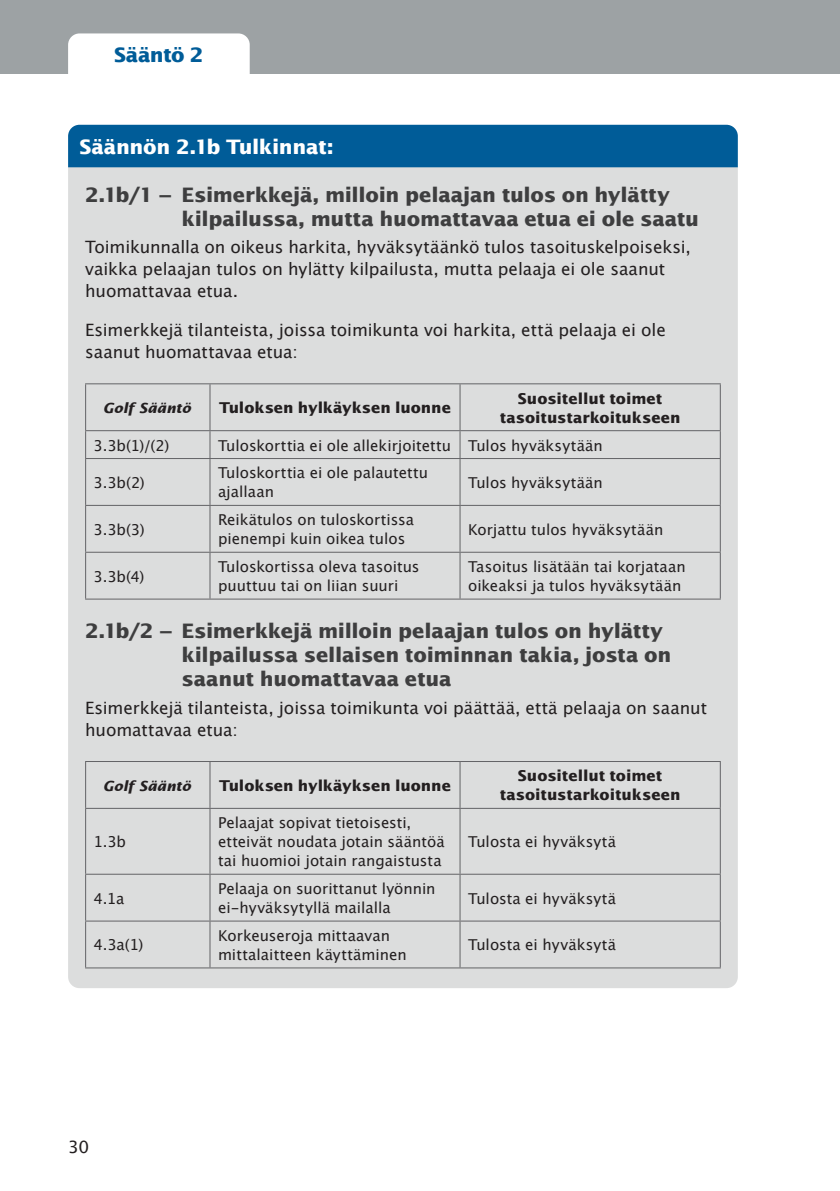
<style>
.page{position:relative;width:840px;height:1191px;background:#fff}
.page>*{position:absolute;margin:0;border:0;box-sizing:border-box;transform-origin:0 0}
.H3_Int{font:700 20px/24px "Lucida San";letter-spacing:-.015em;color:#3e3e3f}
.H3_white{font:700 20px "Lucida San";letter-spacing:-.02em;color:#fff}
.Section_name{font:700 20px "Lucida San";letter-spacing:-.03em;color:#005c98}
.body_text_8_5_11{font:17px/22px "Lucida San Rom";letter-spacing:-.005em;color:#231f20}
.Table_text_7_5_9_5{font:15px/19px "Lucida San Rom";color:#231f20}
.Table_text_7_5_9_5-2{font:700 15px/19px "Lucida San";letter-spacing:-.005em;color:#231f20;text-align:center}
.Table_text_7_5_9_5-3{font:italic 700 15px "Lucida San";letter-spacing:.005em;color:#231f20}
</style>
<div class="page">
<div style="left:0;top:0;width:839px;height:74px;background:#9da2a4"></div>
<div style="left:68px;top:33px;width:181px;height:41px;background:#fff"></div>
<div style="left:68px;top:167px;width:669px;height:821px;background:#dcdddd"></div>
<hr style="left:85px;top:383px;width:125px;height:1px;background:#636366">
<hr style="left:85px;top:384px;width:1px;height:46px;background:#636366">
<hr style="left:210px;top:383px;width:250px;height:1px;background:#636366">
<hr style="left:209px;top:384px;width:1px;height:46px;background:#636366">
<hr style="left:460px;top:383px;width:260px;height:1px;background:#636366">
<hr style="left:459px;top:384px;width:1px;height:46px;background:#636366">
<hr style="left:719px;top:384px;width:1px;height:46px;background:#636366">
<hr style="left:85px;top:430px;width:125px;height:1px;background:#636366">
<svg style="left:85px;top:431px;width:1px;height:27px"></svg>
<hr style="left:210px;top:430px;width:250px;height:1px;background:#636366">
<svg style="left:209px;top:431px;width:1px;height:27px"></svg>
<hr style="left:460px;top:430px;width:260px;height:1px;background:#636366">
<svg style="left:459px;top:431px;width:1px;height:27px"></svg>
<svg style="left:719px;top:431px;width:1px;height:27px"></svg>
<hr style="left:85px;top:458px;width:125px;height:1px;background:#636366">
<hr style="left:85px;top:459px;width:1px;height:46px;background:#636366">
<hr style="left:210px;top:458px;width:250px;height:1px;background:#636366">
<hr style="left:209px;top:459px;width:1px;height:46px;background:#636366">
<hr style="left:460px;top:458px;width:260px;height:1px;background:#636366">
<hr style="left:459px;top:459px;width:1px;height:46px;background:#636366">
<hr style="left:719px;top:459px;width:1px;height:46px;background:#636366">
<hr style="left:85px;top:505px;width:125px;height:1px;background:#636366">
<hr style="left:85px;top:506px;width:1px;height:46px;background:#636366">
<hr style="left:210px;top:505px;width:250px;height:1px;background:#636366">
<hr style="left:209px;top:506px;width:1px;height:46px;background:#636366">
<hr style="left:460px;top:505px;width:260px;height:1px;background:#636366">
<hr style="left:459px;top:506px;width:1px;height:46px;background:#636366">
<hr style="left:719px;top:506px;width:1px;height:46px;background:#636366">
<hr style="left:85px;top:552px;width:125px;height:1px;background:#636366">
<hr style="left:85px;top:553px;width:1px;height:45px;background:#636366">
<hr style="left:210px;top:552px;width:250px;height:1px;background:#636366">
<hr style="left:209px;top:553px;width:1px;height:45px;background:#636366">
<hr style="left:460px;top:552px;width:260px;height:1px;background:#636366">
<hr style="left:459px;top:553px;width:1px;height:45px;background:#636366">
<hr style="left:719px;top:553px;width:1px;height:45px;background:#636366">
<hr style="left:85px;top:598px;width:125px;height:1px;background:#636366">
<hr style="left:210px;top:598px;width:250px;height:1px;background:#636366">
<hr style="left:460px;top:598px;width:260px;height:1px;background:#636366">
<hr style="left:85px;top:761px;width:125px;height:1px;background:#636366">
<hr style="left:85px;top:762px;width:1px;height:46px;background:#636366">
<hr style="left:210px;top:761px;width:250px;height:1px;background:#636366">
<hr style="left:209px;top:762px;width:1px;height:46px;background:#636366">
<hr style="left:460px;top:761px;width:260px;height:1px;background:#636366">
<hr style="left:459px;top:762px;width:1px;height:46px;background:#636366">
<hr style="left:719px;top:762px;width:1px;height:46px;background:#636366">
<hr style="left:85px;top:808px;width:125px;height:1px;background:#636366">
<hr style="left:85px;top:809px;width:1px;height:64px;background:#636366">
<hr style="left:210px;top:808px;width:250px;height:1px;background:#636366">
<hr style="left:209px;top:809px;width:1px;height:64px;background:#636366">
<hr style="left:460px;top:808px;width:260px;height:1px;background:#636366">
<hr style="left:459px;top:809px;width:1px;height:64px;background:#636366">
<hr style="left:719px;top:809px;width:1px;height:64px;background:#636366">
<hr style="left:85px;top:873px;width:125px;height:1px;background:#636366">
<hr style="left:85px;top:874px;width:1px;height:46px;background:#636366">
<hr style="left:210px;top:873px;width:250px;height:1px;background:#636366">
<hr style="left:209px;top:874px;width:1px;height:46px;background:#636366">
<hr style="left:460px;top:873px;width:260px;height:1px;background:#636366">
<hr style="left:459px;top:874px;width:1px;height:46px;background:#636366">
<hr style="left:719px;top:874px;width:1px;height:46px;background:#636366">
<hr style="left:85px;top:920px;width:125px;height:1px;background:#636366">
<hr style="left:85px;top:921px;width:1px;height:46px;background:#636366">
<hr style="left:210px;top:920px;width:250px;height:1px;background:#636366">
<hr style="left:209px;top:921px;width:1px;height:46px;background:#636366">
<hr style="left:460px;top:920px;width:260px;height:1px;background:#636366">
<hr style="left:459px;top:921px;width:1px;height:46px;background:#636366">
<hr style="left:719px;top:921px;width:1px;height:46px;background:#636366">
<hr style="left:85px;top:967px;width:125px;height:1px;background:#636366">
<hr style="left:210px;top:967px;width:250px;height:1px;background:#636366">
<hr style="left:460px;top:967px;width:260px;height:1px;background:#636366">
<div style="left:68px;top:125px;width:669px;height:42px;background:#005c98"></div>
<p class="Section_name" style="left:114px;top:41px;width:91px">Sääntö 2</p>
<p class="H3_white" style="left:79px;top:133px;width:255px">Säännön 2.1b Tulkinnat:</p>
<p class="H3_Int" style="left:181px;top:183px;width:518px;text-indent:-96px">2.1b/1 – Esimerkkejä, milloin pelaajan tulos on hylätty kilpailussa, mutta huomattavaa etua ei ole saatu</p>
<p class="body_text_8_5_11" style="left:85px;top:236px;width:607px">Toimikunnalla on oikeus harkita, hyväksytäänkö tulos tasoituskelpoiseksi, vaikka pelaajan tulos on hylätty kilpailusta, mutta pelaaja ei ole saanut huomattavaa etua.</p>
<p class="body_text_8_5_11" style="left:85px;top:319px;width:582px">Esimerkkejä tilanteista, joissa toimikunta voi harkita, että pelaaja ei ole saanut huomattavaa etua:</p>
<p class="Table_text_7_5_9_5-3" style="left:104px;top:400px;width:89px">Golf Sääntö</p>
<p class="Table_text_7_5_9_5-2" style="left:219px;top:398px;width:233px">Tuloksen hylkäyksen luonne</p>
<p class="Table_text_7_5_9_5-2" style="left:499px;top:389px;width:182px">Suositellut toimet tasoitustarkoitukseen</p>
<p class="Table_text_7_5_9_5" style="left:94px;top:436px;width:77px">3.3b(1)/(2)</p>
<p class="Table_text_7_5_9_5" style="left:218px;top:436px;width:234px">Tuloskorttia ei ole allekirjoitettu</p>
<p class="Table_text_7_5_9_5" style="left:468px;top:436px;width:136px">Tulos hyväksytään</p>
<p class="Table_text_7_5_9_5" style="left:94px;top:473px;width:53px">3.3b(2)</p>
<p class="Table_text_7_5_9_5" style="left:218px;top:464px;width:211px">Tuloskorttia ei ole palautettu ajallaan</p>
<p class="Table_text_7_5_9_5" style="left:468px;top:473px;width:136px">Tulos hyväksytään</p>
<p class="Table_text_7_5_9_5" style="left:94px;top:520px;width:53px">3.3b(3)</p>
<p class="Table_text_7_5_9_5" style="left:218px;top:510px;width:197px">Reikätulos on tuloskortissa pienempi kuin oikea tulos</p>
<p class="Table_text_7_5_9_5" style="left:468px;top:520px;width:197px">Korjattu tulos hyväksytään</p>
<p class="Table_text_7_5_9_5" style="left:94px;top:567px;width:52px">3.3b(4)</p>
<p class="Table_text_7_5_9_5" style="left:218px;top:557px;width:203px">Tuloskortissa oleva tasoitus puuttuu tai on liian suuri</p>
<p class="Table_text_7_5_9_5" style="left:468px;top:557px;width:219px">Tasoitus lisätään tai korjataan oikeaksi ja tulos hyväksytään</p>
<p class="H3_Int" style="left:181px;top:619px;width:491px;text-indent:-96px">2.1b/2 – Esimerkkejä milloin pelaajan tulos on hylätty kilpailussa sellaisen toiminnan takia, josta on saanut huomattavaa etua</p>
<p class="body_text_8_5_11" style="left:85px;top:697px;width:623px">Esimerkkejä tilanteista, joissa toimikunta voi päättää, että pelaaja on saanut huomattavaa etua:</p>
<p class="Table_text_7_5_9_5-3" style="left:104px;top:777px;width:89px">Golf Sääntö</p>
<p class="Table_text_7_5_9_5-2" style="left:219px;top:776px;width:233px">Tuloksen hylkäyksen luonne</p>
<p class="Table_text_7_5_9_5-2" style="left:499px;top:766px;width:182px">Suositellut toimet tasoitustarkoitukseen</p>
<p class="Table_text_7_5_9_5" style="left:94px;top:832px;width:34px">1.3b</p>
<p class="Table_text_7_5_9_5" style="left:218px;top:813px;width:228px">Pelaajat sopivat tietoisesti, etteivät noudata jotain sääntöä tai huomioi jotain rangaistusta</p>
<p class="Table_text_7_5_9_5" style="left:468px;top:832px;width:149px">Tulosta ei hyväksytä</p>
<p class="Table_text_7_5_9_5" style="left:94px;top:889px;width:32px">4.1a</p>
<p class="Table_text_7_5_9_5" style="left:218px;top:879px;width:219px">Pelaaja on suorittanut lyönnin ei-hyväksytyllä mailalla</p>
<p class="Table_text_7_5_9_5" style="left:468px;top:889px;width:149px">Tulosta ei hyväksytä</p>
<p class="Table_text_7_5_9_5" style="left:94px;top:936px;width:51px">4.3a(1)</p>
<p class="Table_text_7_5_9_5" style="left:218px;top:926px;width:190px">Korkeuseroja mittaavan mittalaitteen käyttäminen</p>
<p class="Table_text_7_5_9_5" style="left:468px;top:936px;width:149px">Tulosta ei hyväksytä</p>
<p class="body_text_8_5_11" style="left:68px;top:1136px;width:23px">30</p>
</div>
